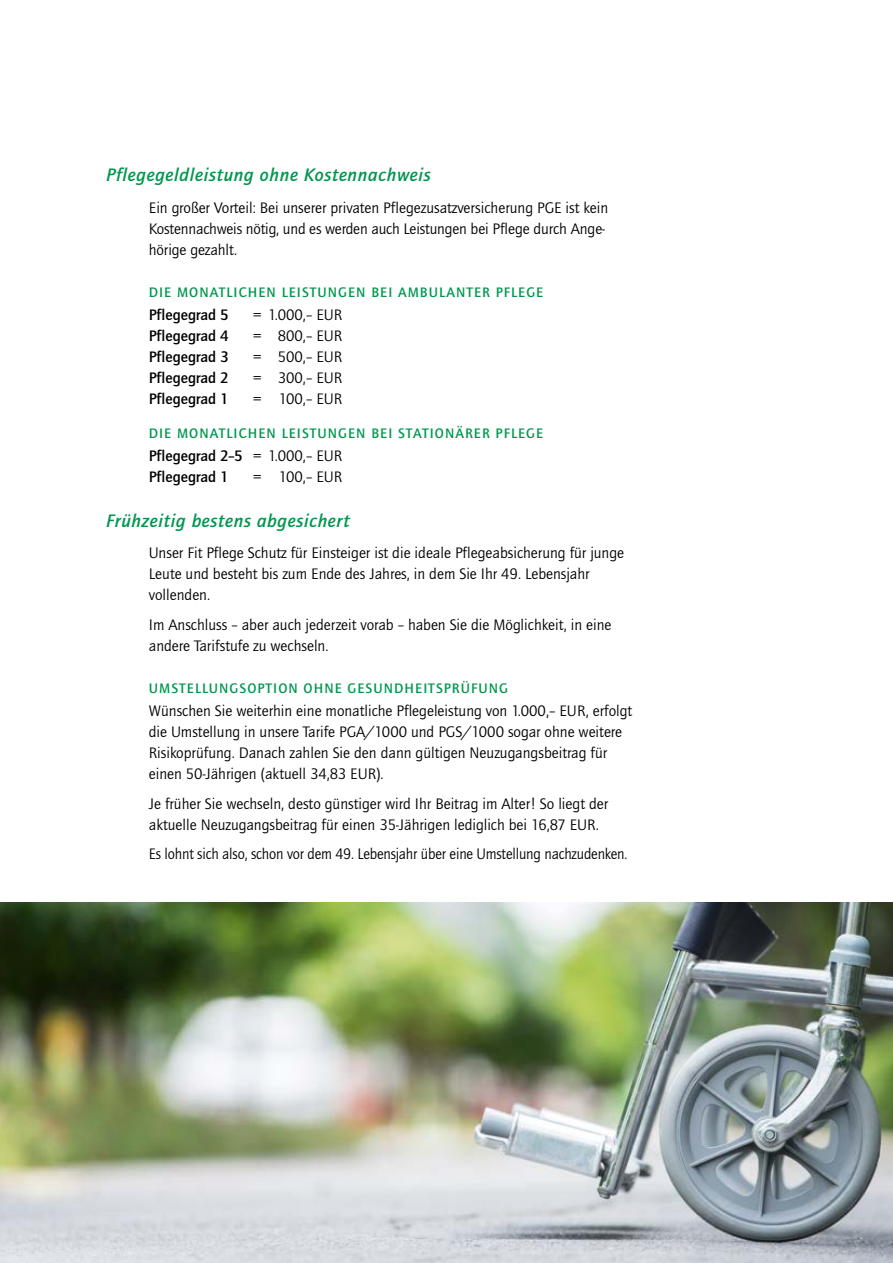
<style>
.page{position:relative;width:893px;height:1263px;background:#fff}
.page>*{position:absolute;margin:0;border:0;box-sizing:border-box;transform-origin:0 0}
.t1{font:italic 500 18.75px "Quay Sans ITC Std";letter-spacing:.035em;color:#00964e}
.t2{font:15.75px/21px "Quay Sans ITC Std";color:#000}
.t3{font:500 15.75px/21px "Quay Sans ITC Std";color:#000}
.t4{font:15.75px "Quay Sans ITC Std";color:#000;scale:.95 1}
.t5{font:500 14.25px "Quay Sans ITC Std";letter-spacing:.075em;color:#00964e}
.s1{font-weight:400}
</style>
<div class="page">
<img style="left:0;top:902px;width:893px;height:361px">
<p class="t1" style="left:106px;top:164px;width:326px">Pflegegeldleistung ohne Kostennachweis</p>
<p class="t2" style="left:149px;top:197px;width:461px">Ein großer Vorteil: Bei unserer privaten Pflegezusatzversicherung PGE ist kein<br>Kostennachweis nötig, und es werden auch Leistungen bei Pflege durch Ange&shy;hörige gezahlt.</p>
<p class="t5" style="left:149px;top:284px;width:396px">DIE MONATLICHEN LEISTUNGEN BEI AMBULANTER PFLEGE</p>
<p class="t3" style="left:149px;top:304px;width:81px">Pflegegrad 5</p>
<p class="t2" style="left:253px;top:304px;width:91px">= 1.000,– EUR</p>
<p class="t3" style="left:149px;top:325px;width:81px">Pflegegrad 4</p>
<p class="t2" style="left:253px;top:325px;width:91px">= 800,– EUR</p>
<p class="t3" style="left:149px;top:346px;width:81px">Pflegegrad 3</p>
<p class="t2" style="left:253px;top:346px;width:91px">= 500,– EUR</p>
<p class="t3" style="left:149px;top:367px;width:81px">Pflegegrad 2</p>
<p class="t2" style="left:253px;top:367px;width:91px">= 300,– EUR</p>
<p class="t3" style="left:149px;top:388px;width:81px">Pflegegrad 1</p>
<p class="t2" style="left:253px;top:388px;width:91px">= 100,– EUR</p>
<p class="t5" style="left:149px;top:425px;width:396px">DIE MONATLICHEN LEISTUNGEN BEI STATIONÄRER PFLEGE</p>
<p class="t3" style="left:149px;top:445px;width:195px">Pflegegrad 2–5 <span class="s1">= 1.000,– EUR<br></span>Pflegegrad 1</p>
<p class="t2" style="left:253px;top:466px;width:91px">= 100,– EUR</p>
<p class="t1" style="left:106px;top:509px;width:245px">Frühzeitig bestens abgesichert</p>
<p class="t2" style="left:149px;top:542px;width:477px">Unser Fit Pflege Schutz für Einsteiger ist die ideale Pflegeabsicherung für junge<br>Leute und besteht bis zum Ende des Jahres, in dem Sie Ihr 49. Lebensjahr vollenden.</p>
<p class="t2" style="left:149px;top:614px;width:464px">Im Anschluss – aber auch jederzeit vorab – haben Sie die Möglichkeit, in eine andere Tarifstufe zu wechseln.</p>
<p class="t5" style="left:149px;top:680px;width:361px">UMSTELLUNGSOPTION OHNE GESUNDHEITSPRÜFUNG</p>
<p class="t2" style="left:149px;top:700px;width:485px">Wünschen Sie weiterhin eine monatliche Pflegeleistung von 1.000,– EUR, erfolgt die Umstellung in unsere Tarife PGA/1000 und PGS/1000 sogar ohne weitere Risikoprüfung. Danach zahlen Sie den dann gültigen Neuzugangsbeitrag für einen 50-Jährigen (aktuell 34,83 EUR).</p>
<p class="t2" style="left:149px;top:793px;width:461px">Je früher Sie wechseln, desto günstiger wird Ihr Beitrag im Alter! So liegt der aktuelle Neuzugangsbeitrag für einen 35-Jährigen lediglich bei 16,87 EUR.</p>
<p class="t4" style="left:149px;top:845px;width:505px">Es lohnt sich also, schon vor dem 49. Lebensjahr über eine Umstellung nachzudenken.</p>
</div>
